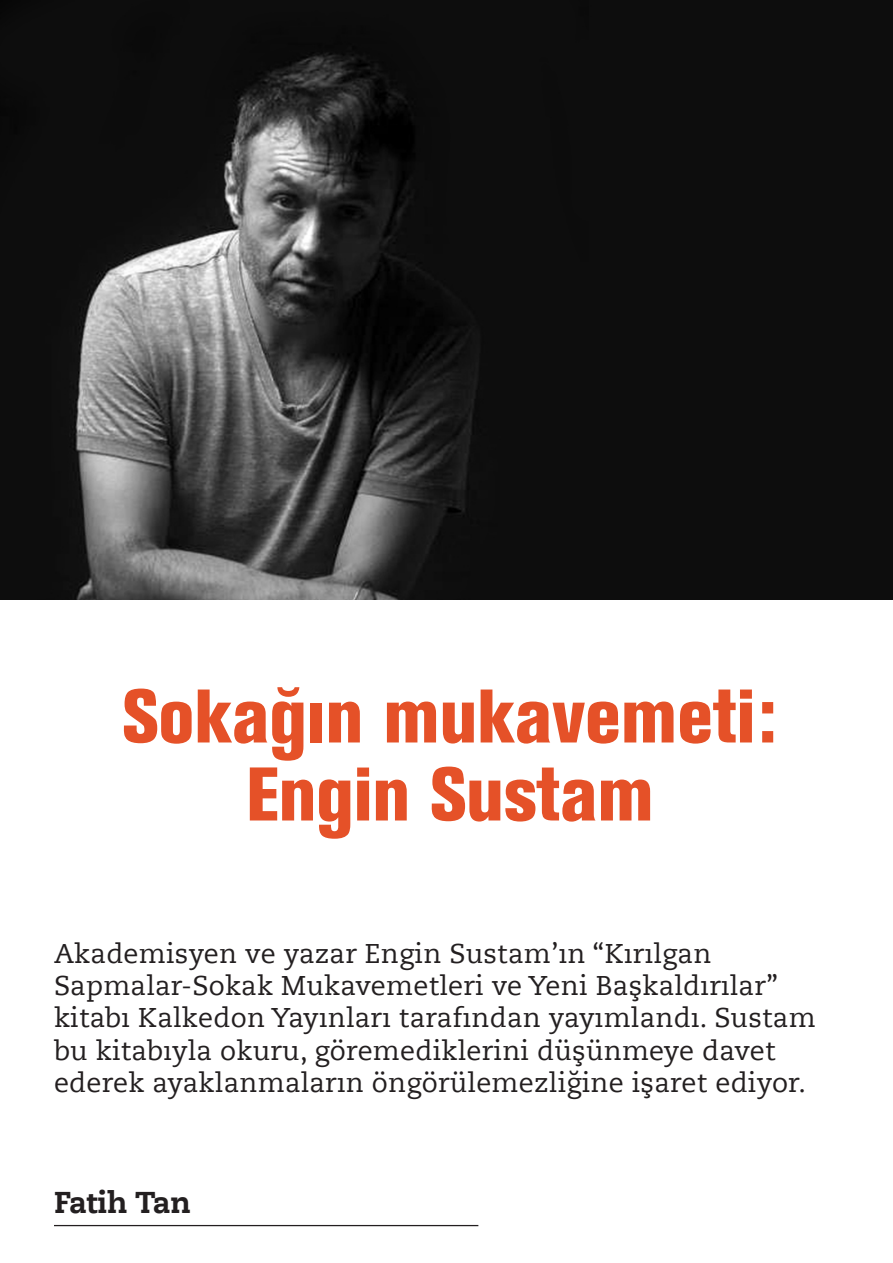
<style>
.page{position:relative;width:893px;height:1263px;background:#fff}
.page>*{position:absolute;margin:0;border:0;box-sizing:border-box;transform-origin:0 0}
.BASLIK{font:75px/78px "Akzidenz Grotesk BE Extracondense";color:#e55128;text-align:center}
.IMZA{font:700 30px "Caecilia LT Std Roman";letter-spacing:-.01em;color:#231f20}
.GIRIS{font:27px/32.4px "Caecilia LT Std Roman";letter-spacing:.01em;color:#231f20}
</style>
<div class="page">
<img style="left:0;top:0;width:893px;height:600px">
<hr style="left:54px;top:1225px;width:424px;height:1px;background:#231f20">
<p class="BASLIK" style="left:123px;top:678px;width:656px">Sokağın mukavemeti:<br>Engin Sustam</p>
<p class="GIRIS" style="left:54px;top:937px;width:763px">Akademisyen ve yazar Engin Sustam’ın “Kırılgan Sapmalar-Sokak Mukavemetleri ve Yeni Başkaldırılar” kitabı Kalkedon Yayınları tarafından yayımlandı. Sustam bu kitabıyla okuru, göremediklerini düşünmeye davet ederek ayaklanmaların öngörülemezliğine işaret ediyor.</p>
<p class="IMZA" style="left:54px;top:1183px;width:139px">Fatih Tan</p>
</div>
